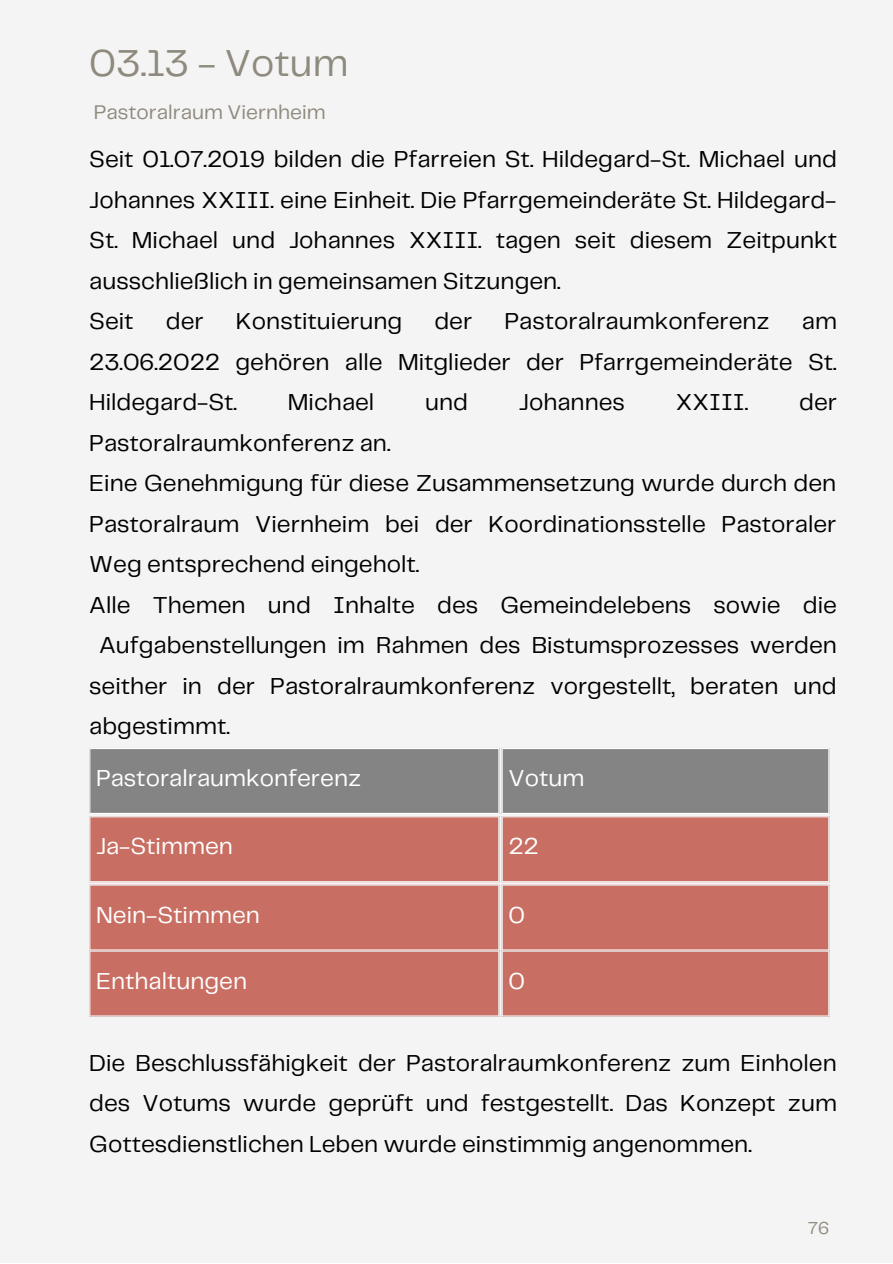
<style>
.page{position:relative;width:893px;height:1264px;background:#fff}
.page>*{position:absolute;margin:0;border:0;box-sizing:border-box;transform-origin:0 0}
.t1{font:39px "Telegraf";color:#8f8a7e}
.t2{font:24px/40.5px "Telegraf";color:#000;text-align:justify}
.t3{font:24px "Telegraf";color:#fff}
.t4{font:20.55px "Telegraf";color:#8f8a7e}
.t5{font:18px "Telegraf";color:#8f8a7e}
</style>
<div class="page">
<div style="left:0;top:0;width:892px;height:1262px;background:#f4f4f4"></div>
<div style="left:90px;top:748px;width:738px;height:66px;background:#848484"></div>
<div style="left:89px;top:816px;width:740px;height:134px;background:#c86e62"></div>
<hr style="left:89px;top:749px;width:1px;height:63px;background:#fff">
<hr style="left:498px;top:749px;width:1px;height:63px;background:#fff">
<hr style="left:89px;top:748px;width:410px;height:1px;background:#fff">
<hr style="left:89px;top:812px;width:410px;height:2px;background:#fff">
<hr style="left:501px;top:749px;width:1px;height:63px;background:#fff">
<hr style="left:828px;top:749px;width:1px;height:63px;background:#fff">
<hr style="left:501px;top:748px;width:328px;height:1px;background:#fff">
<hr style="left:501px;top:812px;width:328px;height:2px;background:#fff">
<hr style="left:89px;top:817px;width:1px;height:64px;background:#fff">
<hr style="left:498px;top:817px;width:1px;height:64px;background:#fff">
<hr style="left:89px;top:816px;width:410px;height:1px;background:#fff">
<hr style="left:89px;top:881px;width:410px;height:1px;background:#fff">
<hr style="left:501px;top:817px;width:1px;height:64px;background:#fff">
<hr style="left:828px;top:817px;width:1px;height:64px;background:#fff">
<hr style="left:501px;top:816px;width:328px;height:1px;background:#fff">
<hr style="left:501px;top:881px;width:328px;height:1px;background:#fff">
<hr style="left:89px;top:885px;width:1px;height:64px;background:#fff">
<hr style="left:498px;top:885px;width:1px;height:64px;background:#fff">
<hr style="left:89px;top:884px;width:410px;height:1px;background:#fff">
<hr style="left:89px;top:949px;width:410px;height:1px;background:#fff">
<hr style="left:501px;top:885px;width:1px;height:64px;background:#fff">
<hr style="left:828px;top:885px;width:1px;height:64px;background:#fff">
<hr style="left:501px;top:884px;width:328px;height:1px;background:#fff">
<hr style="left:501px;top:949px;width:328px;height:1px;background:#fff">
<div style="left:90px;top:950px;width:738px;height:66px;background:#c86e62"></div>
<hr style="left:89px;top:951px;width:1px;height:64px;background:#fff">
<hr style="left:498px;top:951px;width:1px;height:64px;background:#fff">
<hr style="left:89px;top:950px;width:410px;height:1px;background:#fff">
<hr style="left:89px;top:1015px;width:410px;height:1px;background:#fff">
<hr style="left:501px;top:951px;width:1px;height:64px;background:#fff">
<hr style="left:828px;top:951px;width:1px;height:64px;background:#fff">
<hr style="left:501px;top:950px;width:328px;height:1px;background:#fff">
<hr style="left:501px;top:1015px;width:328px;height:1px;background:#fff">
<p class="t1" style="left:89px;top:47px;width:261px">03.13 - Votum</p>
<p class="t4" style="left:94px;top:104px;width:233px">Pastoralraum Viernheim</p>
<p class="t2" style="left:89px;top:140px;width:749px">Seit 01.07.2019 bilden die Pfarreien St. Hildegard-St. Michael und Johannes XXIII. eine Einheit. Die Pfarrgemeinderäte St. Hildegard-St. Michael und Johannes XXIII. tagen seit diesem Zeitpunkt ausschließlich in gemeinsamen Sitzungen.</p>
<p class="t2" style="left:89px;top:302px;width:46px">Seit</p>
<p class="t2" style="left:166px;top:302px;width:39px">der</p>
<p class="t2" style="left:236px;top:302px;width:168px">Konstituierung</p>
<p class="t2" style="left:434px;top:302px;width:39px">der</p>
<p class="t2" style="left:504px;top:302px;width:266px">Pastoralraumkonferenz</p>
<p class="t2" style="left:89px;top:302px;width:749px;text-indent:712px">am 23.06.2022 gehören alle Mitglieder der Pfarrgemeinderäte St.<br>Hildegard-St.</p>
<p class="t2" style="left:288px;top:383px;width:88px">Michael</p>
<p class="t2" style="left:425px;top:383px;width:44px">und</p>
<p class="t2" style="left:519px;top:383px;width:107px">Johannes</p>
<p class="t2" style="left:675px;top:383px;width:74px">XXIII.</p>
<p class="t2" style="left:799px;top:383px;width:39px">der</p>
<p class="t2" style="left:89px;top:424px;width:303px">Pastoralraumkonferenz an.</p>
<p class="t2" style="left:89px;top:464px;width:748px">Eine Genehmigung für diese Zusammensetzung wurde durch den Pastoralraum Viernheim bei der Koordinationsstelle Pastoraler Weg entsprechend eingeholt.</p>
<p class="t2" style="left:89px;top:585px;width:749px">Alle Themen und Inhalte des Gemeindelebens sowie die</p>
<p class="t2" style="left:99px;top:626px;width:739px">Aufgabenstellungen im Rahmen des Bistumsprozesses werden</p>
<p class="t2" style="left:89px;top:666px;width:748px">seither in der Pastoralraumkonferenz vorgestellt, beraten und</p>
<p class="t2" style="left:89px;top:707px;width:142px">abgestimmt.</p>
<p class="t3" style="left:96px;top:768px;width:266px">Pastoralraumkonferenz</p>
<p class="t3" style="left:508px;top:768px;width:78px">Votum</p>
<p class="t3" style="left:96px;top:836px;width:138px">Ja-Stimmen</p>
<p class="t3" style="left:508px;top:836px;width:32px">22</p>
<p class="t3" style="left:96px;top:904px;width:165px">Nein-Stimmen</p>
<p class="t3" style="left:508px;top:904px;width:18px">0</p>
<p class="t3" style="left:96px;top:970px;width:153px">Enthaltungen</p>
<p class="t3" style="left:508px;top:970px;width:18px">0</p>
<p class="t2" style="left:89px;top:1043px;width:749px">Die Beschlussfähigkeit der Pastoralraumkonferenz zum Einholen des Votums wurde geprüft und festgestellt. Das Konzept zum Gottesdienstlichen Leben wurde einstimmig angenommen.</p>
<p class="t5" style="left:808px;top:1220px;width:23px">76</p>
</div>
